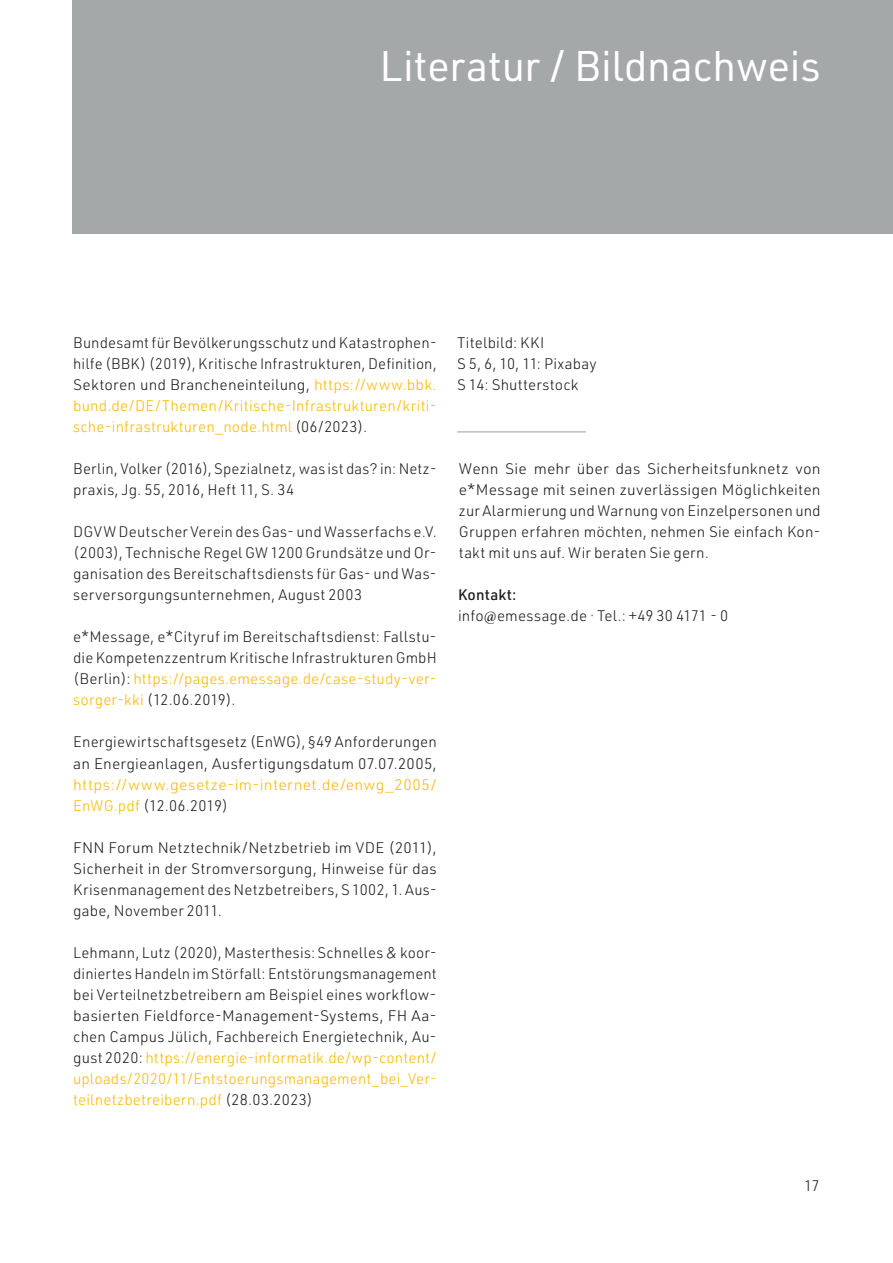
<style>
.page{position:relative;width:893px;height:1263px;background:#fff}
.page>*{position:absolute;margin:0;border:0;box-sizing:border-box;transform-origin:0 0}
.t1{font:42px "URWDIN";letter-spacing:-.005em;color:#fff}
.t2{font:300 15px/21px "URWDIN";letter-spacing:.01em;color:#1d1d1b;text-align:justify}
.t3{font:300 15px/21px "URWDIN";letter-spacing:.01em;color:#1d1d1b;text-align:justify;scale:1.04 1}
.t4{font:300 15px/21px "URWDIN";letter-spacing:.02em;color:#fbba00;scale:1.04 1}
.s1{color:#fbba00}
.s2{color:#1d1d1b}
.s3{font-weight:500}
.s4{font-family:"Athelas";font-weight:400}
</style>
<div class="page">
<div style="left:72px;top:0;width:821px;height:234px;background:#a5a8a9"></div>
<hr style="left:457px;top:431px;width:129px;height:1px;background:#a5a8a9">
<h1 class="t1" style="left:380px;top:38px;width:442px">Literatur / Bildnachweis</h1>
<p class="t2" style="left:73px;top:332px;width:365px">Bundesamt für Bevölkerungsschutz und Katastrophen&shy;hilfe (BBK) (2019), Kritische Infrastrukturen, Definition, Sektoren und Brancheneinteilung, <span class="s1">https://www.bbk. bund.de/DE/Themen/Kritische-Infrastrukturen/kriti&shy;sche-infrastrukturen_node.html</span> (06/2023).</p>
<p class="t2" style="left:73px;top:458px;width:365px">Berlin, Volker (2016), Spezialnetz, was ist das? in: Netz&shy;praxis, Jg. 55, 2016, Heft 11, S. 34</p>
<p class="t2" style="left:73px;top:521px;width:365px">DGVW Deutscher Verein des Gas- und Wasserfachs e.V. (2003), Technische Regel GW 1200 Grundsätze und Or&shy;ganisation des Bereitschaftsdiensts für Gas- und Was&shy;serversorgungsunternehmen, August 2003</p>
<p class="t2" style="left:73px;top:626px;width:365px">e*Message, e*Cityruf im Bereitschaftsdienst: Fallstu&shy;die Kompetenzzentrum Kritische Infrastrukturen GmbH (Berlin): <span class="s1">https://pages.emessage.de/case-study-ver&shy;sorger-kki</span> (12.06.2019).</p>
<p class="t2" style="left:73px;top:731px;width:365px">Energiewirtschaftsgesetz (EnWG), §49 Anforderungen an Energieanlagen, Ausfertigungsdatum 07.07.2005,</p>
<p class="t4" style="left:73px;top:773px;width:351px">https://www.gesetze-im-internet.de/enwg_2005/<br>EnWG.pdf <span class="s2">(12.06.2019)</span></p>
<p class="t2" style="left:73px;top:836px;width:365px">FNN Forum Netztechnik/Netzbetrieb im VDE (2011), Sicherheit in der Stromversorgung, Hinweise für das Krisenmanagement des Netzbetreibers, S 1002, 1. Aus&shy;gabe, November 2011.</p>
<p class="t2" style="left:73px;top:941px;width:365px">Lehmann, Lutz (2020), Masterthesis: Schnelles &amp; koor&shy;diniertes Handeln im Störfall: Entstörungsmanagement bei Verteilnetzbetreibern am Beispiel eines workflow&shy;basierten Fieldforce-Management-Systems, FH Aa&shy;chen Campus Jülich, Fachbereich Energietechnik, Au&shy;gust 2020: <span class="s1">https://energie-informatik.de/wp-content/ uploads/2020/11/Entstoerungsmanagement_bei_Ver&shy;teilnetzbetreibern.pdf</span> (28.03.2023)</p>
<p class="t2" style="left:457px;top:332px;width:141px;text-align:left">Titelbild: KKI<br>S 5, 6, 10, 11: Pixabay<br>S 14: Shutterstock</p>
<p class="t3" style="left:459px;top:458px;width:349px">Wenn Sie mehr über das Sicherheitsfunknetz von e*Message mit seinen zuverlässigen Möglichkeiten zur Alarmierung und Warnung von Einzelpersonen und Gruppen erfahren möchten, nehmen Sie einfach Kon&shy;takt mit uns auf. Wir beraten Sie gern.</p>
<p class="t2" style="left:458px;top:584px;width:272px"><span class="s3">Kontakt:<br></span>info<span class="s4">@</span>emessage.de · Tel.: +49 30 4171 - 0</p>
<p class="t2" style="left:804px;top:1174px;width:17px">17</p>
</div>
